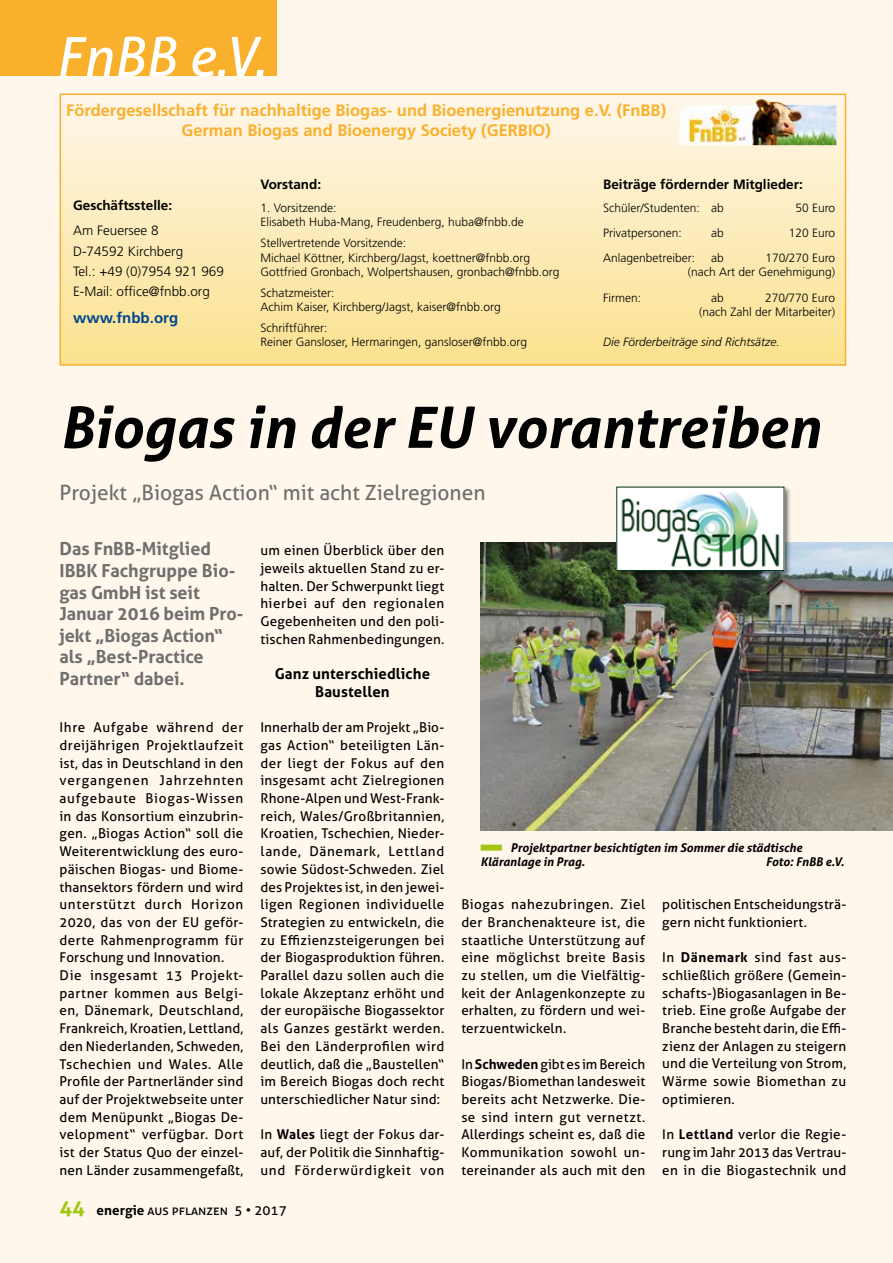
<style>
.page{position:relative;width:893px;height:1263px;background:#fff7ec}
.page>*{position:absolute;margin:0;border:0;box-sizing:border-box;transform-origin:0 0}
.t1{font:italic 700 57px "Aller";color:#000}
.t2{font:italic 54px "Aller";color:#fff}
.t3{font:21px "Aller";color:#6f6f6e}
.t4{font:700 18px/21.6px "Aller";letter-spacing:-.005em;color:#6f6f6e}
.t5{font:700 16.5px/19.8px "Frutiger";color:#f9b02c;text-align:center}
.t6{font:700 15px/18px "Aller";letter-spacing:.01em;color:#000;text-align:center}
.t7{font:700 15px "Frutiger";color:#00468e}
.t8{font:13.5px/17.7px "Aller";letter-spacing:.015em;color:#000;text-align:justify}
.t9{font:300 13.5px/20.4px "Frutiger";color:#000}
.t10{font:700 13.5px "Frutiger";color:#000}
.t11{font:300 12px/14.4px "Frutiger";color:#000}
.t12{font:italic 700 12px/14.4px "Aller";color:#000}
.t13{font:italic 300 12px "Frutiger";color:#000}
.s1{font-weight:700}
.s2{font-weight:700;font-size:21px;color:#a2c613}
</style>
<div class="page">
<div style="left:0;top:0;width:277px;height:76px;background:#f9b02c"></div>
<div style="left:60px;top:94px;width:785px;height:271px;background:linear-gradient(to bottom,#fef6eb,#fbe28e)"></div>
<div style="left:60px;top:94px;width:786px;height:272px;border:2px solid #f9b02c"></div>
<img style="left:679px;top:99px;width:157px;height:46px">
<img style="left:481px;top:542px;width:412px;height:288px">
<div style="left:481px;top:845px;width:21px;height:6px;background:#a2c613"></div>
<div style="left:615px;top:485px;width:177px;height:93px;background:#000;opacity:.6"></div>
<img style="left:619px;top:489px;width:163px;height:80px">
<div style="left:617px;top:487px;width:167px;height:84px;border:1px solid #04331b"></div>
<h2 class="t2" style="left:55px;top:24px;width:212px">FnBB e.V.</h2>
<p class="t5" style="left:66px;top:101px;width:601px">Fördergesellschaft für nachhaltige Biogas- und Bioenergienutzung e.V. (FnBB)<br>German Biogas and Bioenergy Society (GERBIO)</p>
<p class="t10" style="left:73px;top:198px;width:101px">Geschäftsstelle:</p>
<p class="t9" style="left:73px;top:220px;width:152px">Am Feuersee 8<br>D-74592 Kirchberg<br>Tel.: +49 (0)7954 921 969<br>E-Mail: office@fnbb.org</p>
<p class="t7" style="left:73px;top:309px;width:107px">www.fnbb.org</p>
<p class="t10" style="left:260px;top:176px;width:62px">Vorstand:</p>
<p class="t11" style="left:260px;top:201px;width:265px">1. Vorsitzende:<br>Elisabeth Huba-Mang, Freudenberg, huba@fnbb.de</p>
<p class="t11" style="left:260px;top:236px;width:301px">Stellvertretende Vorsitzende:<br>Michael Köttner, Kirchberg/Jagst, koettner@fnbb.org<br>Gottfried Gronbach, Wolpertshausen, gronbach@fnbb.org</p>
<p class="t11" style="left:260px;top:285px;width:242px">Schatzmeister:<br>Achim Kaiser, Kirchberg/Jagst, kaiser@fnbb.org</p>
<p class="t11" style="left:260px;top:321px;width:268px">Schriftführer:<br>Reiner Gansloser, Hermaringen, gansloser@fnbb.org</p>
<p class="t10" style="left:603px;top:176px;width:201px">Beiträge fördernder Mitglieder:</p>
<p class="t11" style="left:603px;top:201px;width:122px">Schüler/Studenten: ab</p>
<p class="t11" style="left:795px;top:201px;width:41px">50 Euro</p>
<p class="t11" style="left:603px;top:226px;width:80px">Privatpersonen:</p>
<p class="t11" style="left:711px;top:226px;width:14px">ab</p>
<p class="t11" style="left:789px;top:226px;width:48px">120 Euro</p>
<p class="t11" style="left:603px;top:251px;width:93px">Anlagenbetreiber:</p>
<p class="t11" style="left:711px;top:251px;width:14px">ab</p>
<p class="t11" style="left:688px;top:251px;width:149px;text-align:right">170/270 Euro<br>(nach Art der Genehmigung)</p>
<p class="t11" style="left:603px;top:290px;width:39px">Firmen:</p>
<p class="t11" style="left:711px;top:290px;width:14px">ab</p>
<p class="t11" style="left:699px;top:290px;width:138px;text-align:right">270/770 Euro<br>(nach Zahl der Mitarbeiter)</p>
<p class="t13" style="left:603px;top:335px;width:178px">Die Förderbeiträge sind Richtsätze.</p>
<h1 class="t1" style="left:60px;top:392px;width:762px">Biogas in der EU vorantreiben</h1>
<h3 class="t3" style="left:60px;top:480px;width:428px">Projekt „Biogas Action“ mit acht Zielregionen</h3>
<h3 class="t4" style="left:60px;top:538px;width:185px">Das FnBB-Mitglied<br>IBBK Fachgruppe Bio&shy;gas GmbH ist seit<br>Januar 2016 beim Pro&shy;jekt „Biogas Action“ als „Best-Practice<br>Partner“ dabei.</h3>
<p class="t8" style="left:60px;top:718px;width:185px;text-align:left">Ihre Aufgabe während der dreijährigen Projektlaufzeit ist, das in Deutschland in den vergangenen Jahrzehnten aufgebaute Biogas-Wissen in das Konsortium einzubrin&shy;gen. „Biogas Action“ soll die<br>Weiterentwicklung des euro&shy;päischen Biogas- und Biome&shy;thansektors fördern und wird unterstützt durch Horizon<br>2020, das von der EU geför&shy;derte Rahmenprogramm für<br>Forschung und Innovation.<br>Die insgesamt 13 Projekt&shy;partner kommen aus Belgi&shy;en, Dänemark, Deutschland,<br>Frankreich, Kroatien, Lettland, den Niederlanden, Schweden,<br>Tschechien und Wales. Alle<br>Profile der Partnerländer sind auf der Projektwebseite unter dem Menüpunkt „Biogas De&shy;velopment“ verfügbar. Dort ist der Status Quo der einzel&shy;nen Länder zusammengefaßt,</p>
<p class="t8" style="left:260px;top:541px;width:185px">um einen Überblick über den jeweils aktuellen Stand zu er&shy;halten. Der Schwerpunkt liegt hierbei auf den regionalen Gegebenheiten und den poli&shy;tischen Rahmenbedingungen.</p>
<p class="t6" style="left:275px;top:665px;width:157px">Ganz unterschiedliche<br>Baustellen</p>
<p class="t8" style="left:260px;top:718px;width:185px">Innerhalb der am Projekt „Bio&shy;gas Action“ beteiligten Län&shy;der liegt der Fokus auf den insgesamt acht Zielregionen Rhone-Alpen und West-Frank&shy;reich, Wales/Großbritannien, Kroatien, Tschechien, Nieder&shy;lande, Dänemark, Lettland sowie Südost-Schweden. Ziel des Projektes ist, in den jewei&shy;ligen Regionen individuelle Strategien zu entwickeln, die zu Effizienzsteigerungen bei der Biogasproduktion führen.<br>Parallel dazu sollen auch die lokale Akzeptanz erhöht und der europäische Biogassektor als Ganzes gestärkt werden.<br>Bei den Länderprofilen wird deutlich, daß die „Baustellen“ im Bereich Biogas doch recht unterschiedlicher Natur sind:</p>
<p class="t8" style="left:260px;top:1126px;width:185px">In <span class="s1">Wales</span> liegt der Fokus dar&shy;auf, der Politik die Sinnhaftig&shy;und Förderwürdigkeit von</p>
<p class="t8" style="left:60px;top:1201px;width:229px"><span class="s2">44</span> <span class="s1">energie</span> aus pflanzen 5 • 2017</p>
<p class="t12" style="left:481px;top:840px;width:323px;text-indent:30px">Projektpartner besichtigten im Sommer die städtische<br>Kläranlage in Prag.</p>
<p class="t12" style="left:766px;top:855px;width:80px">Foto: FnBB e.V.</p>
<p class="t8" style="left:461px;top:895px;width:185px">Biogas nahezubringen. Ziel der Branchenakteure ist, die staatliche Unterstützung auf eine möglichst breite Basis zu stellen, um die Vielfältig&shy;keit der Anlagenkonzepte zu erhalten, zu fördern und wei&shy;terzuentwickeln.</p>
<p class="t8" style="left:461px;top:1055px;width:185px">In <span class="s1">Schweden</span> gibt es im Bereich Biogas/Biomethan landesweit bereits acht Netzwerke. Die&shy;se sind intern gut vernetzt.<br>Allerdings scheint es, daß die Kommunikation sowohl un&shy;tereinander als auch mit den</p>
<p class="t8" style="left:662px;top:895px;width:185px">politischen Entscheidungsträ&shy;gern nicht funktioniert.</p>
<p class="t8" style="left:662px;top:948px;width:185px">In <span class="s1">Dänemark</span> sind fast aus&shy;schließlich größere (Gemein&shy;schafts-)Biogasanlagen in Be&shy;trieb. Eine große Aufgabe der Branche besteht darin, die Effi&shy;zienz der Anlagen zu steigern und die Verteilung von Strom, Wärme sowie Biomethan zu optimieren.</p>
<p class="t8" style="left:662px;top:1125px;width:185px">In <span class="s1">Lettland</span> verlor die Regie&shy;rung im Jahr 2013 das Vertrau&shy;en in die Biogastechnik und</p>
</div>
